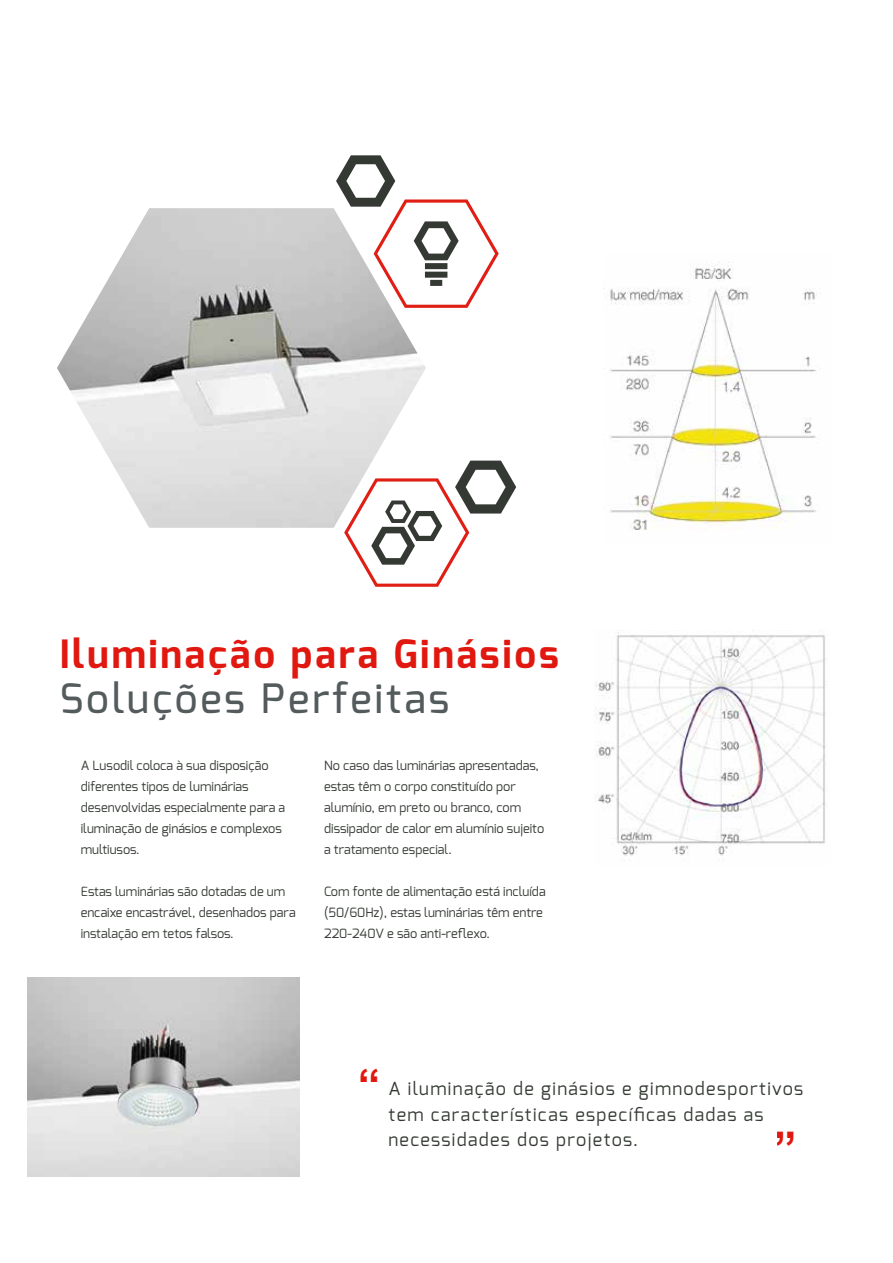
<style>
.page{position:relative;width:893px;height:1263px;background:#fff}
.page>*{position:absolute;margin:0;border:0;box-sizing:border-box;transform-origin:0 0}
.t1{font:700 45px "Arial";color:#e01810}
.t2{font:500 40.5px "Exo";letter-spacing:.075em;color:#545b5d}
.t3{font:700 39px "Exo";letter-spacing:.075em;color:#e01810}
.t4{font:18px/25.5px "Exo";letter-spacing:.075em;color:#343a33}
.t5{font:12.75px/21px "Exo";color:#343a33}
</style>
<div class="page">
<svg style="left:344px;top:461px;width:172px;height:126px"></svg>
<svg style="left:336px;top:155px;width:163px;height:153px"></svg>
<img style="left:57px;top:208px;width:369px;height:320px">
<img style="left:610px;top:262px;width:207px;height:268px">
<img style="left:594px;top:632px;width:232px;height:224px">
<img style="left:27px;top:978px;width:272px;height:198px">
<h3 class="t3" style="left:60px;top:629px;width:501px">Iluminação para Ginásios</h3>
<h2 class="t2" style="left:60px;top:673px;width:391px">Soluções Perfeitas</h2>
<p class="t5" style="left:81px;top:755px;width:206px">A Lusodil coloca à sua disposição diferentes tipos de luminárias desenvolvidas especialmente para a iluminação de ginásios e complexos multiusos.</p>
<p class="t5" style="left:81px;top:881px;width:216px">Estas luminárias são dotadas de um encaixe encastrável, desenhados para instalação em tetos falsos.</p>
<p class="t5" style="left:324px;top:755px;width:222px">No caso das luminárias apresentadas, estas têm o corpo constituído por alumínio, em preto ou branco, com dissipador de calor em alumínio sujeito a tratamento especial.</p>
<p class="t5" style="left:324px;top:881px;width:223px">Com fonte de alimentação está incluída (50/60Hz), estas luminárias têm entre<br>220-240V e são anti-reflexo.</p>
<h1 class="t1" style="left:357px;top:1053px;width:24px">“</h1>
<h3 class="t4" style="left:389px;top:1076px;width:416px">A iluminação de ginásios e gimnodesportivos tem características específicas dadas as necessidades dos projetos.</h3>
<h1 class="t1" style="left:775px;top:1116px;width:24px">”</h1>
</div>
